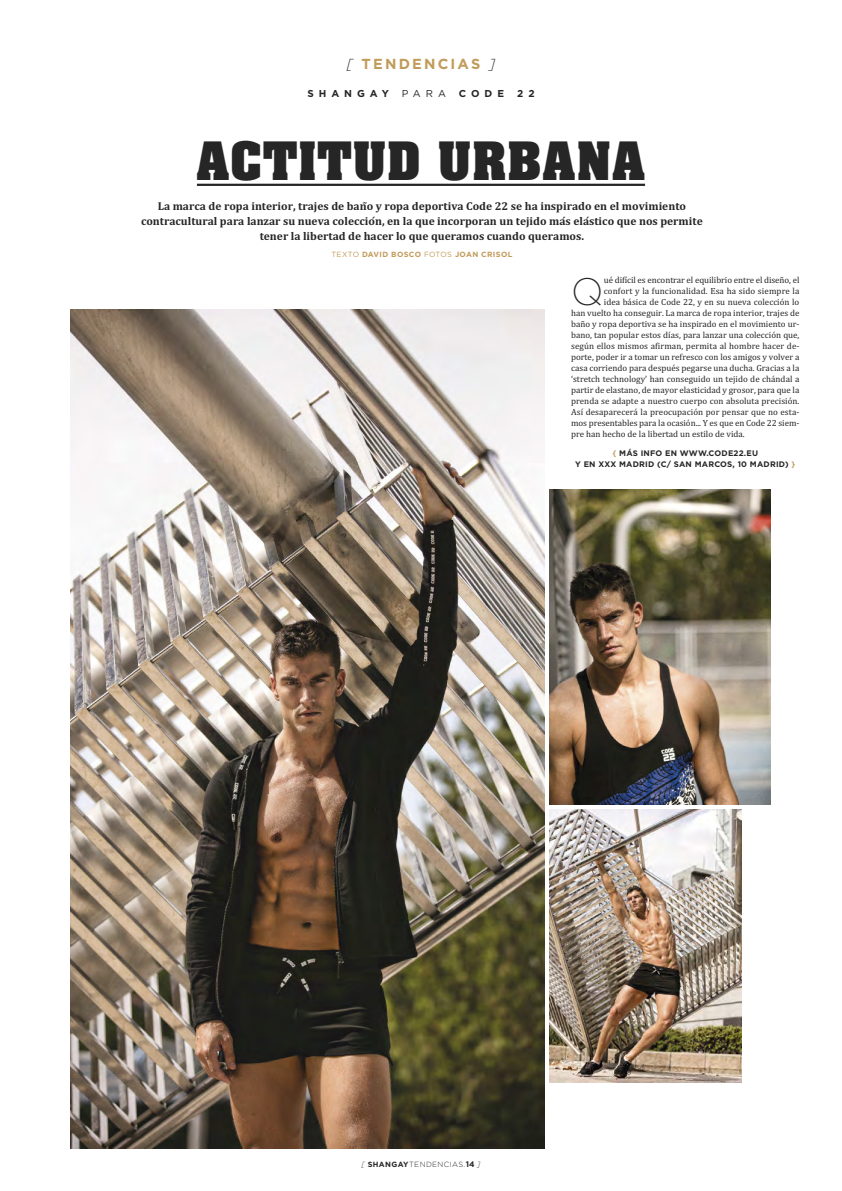
<style>
.page{position:relative;width:842px;height:1191px;background:#fff}
.page>*{position:absolute;margin:0;border:0;box-sizing:border-box;transform-origin:0 0}
.t1{font:700 45px "Aachen";letter-spacing:.025em;color:#272627}
.t2{font:200 38.3px "Gotham";color:#272627}
.t3{font:700 14.5px "Gotham";letter-spacing:.15em;color:#c19b59}
.t4{font:11.5px/15px "Cambria Bold OTF";color:#272627;text-align:center}
.t5{font:700 10px "Gotham";letter-spacing:.5em;color:#272627}
.t6{font:10px "Gotham";color:#272627}
.t7{font:9px "Cambria";color:#272627}
.t8{font:700 8px/11px "Gotham";letter-spacing:.025em;color:#272627;text-align:center}
.t9{font:700 7.5px "Gotham";letter-spacing:.05em;color:#c19b59}
.t10{font:300 7.5px "Gotham";letter-spacing:.05em;color:#272627}
.s1{font-weight:300;font-style:italic;color:#272627}
.s2{font-weight:400}
.s3{color:#c19b59}
.s4{font-style:italic}
.s5{font-weight:700}
.s6{font-weight:700;font-size:8px}
</style>
<div class="page">
<hr style="left:197px;top:184px;width:448px;height:2px;background:#272627">
<img style="left:550px;top:489px;width:220px;height:315px">
<img style="left:550px;top:809px;width:192px;height:273px">
<img style="left:71px;top:310px;width:473px;height:838px">
<h3 class="t3" style="left:347px;top:59px;width:150px"><span class="s1">[</span> TENDENCIAS <span class="s1">]</span></h3>
<p class="t5" style="left:307px;top:90px;width:83px">SHANGAY</p>
<p class="t6" style="left:402px;top:90px;width:46px">PARA</p>
<p class="t5" style="left:459px;top:90px;width:47px">CODE</p>
<p class="t5" style="left:517px;top:90px;width:19px">2 2</p>
<h1 class="t1" style="left:197px;top:138px;width:450px">ACTITUD URBANA</h1>
<p class="t4" style="left:141px;top:198px;width:563px">La marca de ropa interior, trajes de baño y ropa deportiva Code 22 se ha inspirado en el movimiento contracultural para lanzar su nueva colección, en la que incorporan un tejido más elástico que nos permite tener la libertad de hacer lo que queramos cuando queramos.</p>
<p class="t9" style="left:331px;top:251px;width:183px"><span class="s2">TEXTO</span> DAVID BOSCO <span class="s2">FOTOS</span> JOAN CRISOL</p>
<h2 class="t2" style="left:571px;top:278px;width:34px">Q</h2>
<p class="t7" style="left:604px;top:274px;width:197px">ué difícil es encontrar el equilibrio entre el diseño, el</p>
<p class="t7" style="left:604px;top:285px;width:197px">confort y la funcionalidad. Esa ha sido siempre la</p>
<p class="t7" style="left:604px;top:296px;width:197px">idea básica de Code 22, y en su nueva colección lo</p>
<p class="t7" style="left:571px;top:307px;width:230px">han vuelto ha conseguir. La marca de ropa interior, trajes de</p>
<p class="t7" style="left:571px;top:318px;width:230px">baño y ropa deportiva se ha inspirado en el movimiento ur-</p>
<p class="t7" style="left:571px;top:329px;width:230px">bano, tan popular estos días, para lanzar una colección que,</p>
<p class="t7" style="left:571px;top:340px;width:230px">según ellos mismos afirman, permita al hombre hacer de-</p>
<p class="t7" style="left:571px;top:351px;width:230px">porte, poder ir a tomar un refresco con los amigos y volver a</p>
<p class="t7" style="left:571px;top:362px;width:230px">casa corriendo para después pegarse una ducha. Gracias a la</p>
<p class="t7" style="left:571px;top:373px;width:230px">‘stretch technology’ han conseguido un tejido de chándal a</p>
<p class="t7" style="left:571px;top:384px;width:230px">partir de elastano, de mayor elasticidad y grosor, para que la</p>
<p class="t7" style="left:571px;top:395px;width:230px">prenda se adapte a nuestro cuerpo con absoluta precisión.</p>
<p class="t7" style="left:571px;top:406px;width:230px">Así desaparecerá la preocupación por pensar que no esta-</p>
<p class="t7" style="left:571px;top:417px;width:230px">mos presentables para la ocasión... Y es que en Code 22 siem-</p>
<p class="t7" style="left:571px;top:428px;width:175px">pre han hecho de la libertad un estilo de vida.</p>
<p class="t8" style="left:575px;top:448px;width:222px"><span class="s3">{</span> MÁS INFO EN WWW.CODE22.EU<br>Y EN XXX MADRID (C/ SAN MARCOS, 10 MADRID) <span class="s3">}</span></p>
<p class="t10" style="left:361px;top:1161px;width:120px"><span class="s4">[</span> <span class="s5">SHANGAY</span>TENDENCIAS.<span class="s6">14</span> <span class="s4">]</span></p>
</div>
